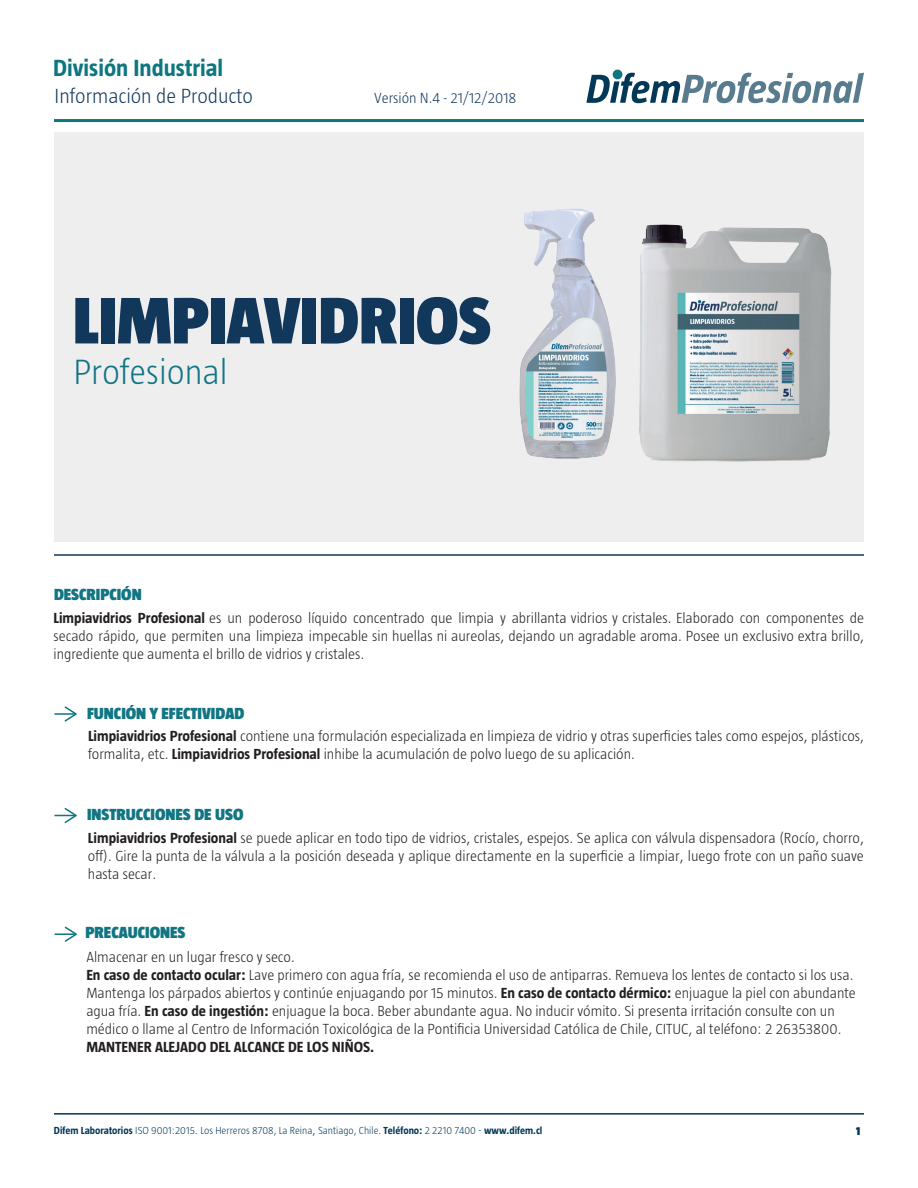
<style>
.page{position:relative;width:918px;height:1188px;background:#fff}
.page>*{position:absolute;margin:0;border:0;box-sizing:border-box;transform-origin:0 0}
.t1{font:900 67.5px "Taz";color:#11375b}
.t2{font:300 36px "Taz";color:#117583}
.t3{font:700 24px "Taz";color:#0e767f}
.t4{font:300 21px "Taz";color:#11375b}
.t5{font:900 16.5px "Taz";color:#117583}
.t6{font:300 15px/18px "Taz";color:#231f20;text-align:justify}
.t7{font:700 15px "Taz";color:#231f20}
.t8{font:300 15px "Taz";color:#11375b}
.t9{font:900 12px "Taz";color:#033857}
.t10{font:300 10.5px "Taz";color:#033857}
.s1{font-weight:700}
.s2{font-size:12px}
</style>
<div class="page">
<div style="left:54px;top:132px;width:810px;height:410px;background:#eeeeef"></div>
<hr style="left:54px;top:1113px;width:810px;height:2px;background:#033857">
<hr style="left:54px;top:554px;width:810px;height:2px;background:#11375b">
<hr style="left:54px;top:713px;width:21px;height:2px;background:#0e767f">
<svg style="left:65px;top:706px;width:12px;height:16px"></svg>
<svg style="left:54px;top:808px;width:23px;height:15px"></svg>
<hr style="left:54px;top:119px;width:810px;height:3px;background:#0e767f">
<div style="left:613px;top:70px;width:9px;height:9px;background:#0e767f;border-radius:50%"></div>
<svg style="left:586px;top:73px;width:278px;height:30px"></svg>
<img style="left:639px;top:224px;width:193px;height:238px">
<img style="left:519px;top:208px;width:97px;height:251px">
<hr style="left:55px;top:933px;width:20px;height:2px;background:#0e767f">
<svg style="left:65px;top:927px;width:12px;height:15px"></svg>
<h3 class="t3" style="left:53px;top:54px;width:172px">División Industrial</h3>
<h3 class="t4" style="left:55px;top:84px;width:200px">Información de Producto</h3>
<p class="t8" style="left:374px;top:90px;width:144px">Versión N.4 - 21/12/2018</p>
<h1 class="t1" style="left:73px;top:283px;width:419px">LIMPIAVIDRIOS</h1>
<h2 class="t2" style="left:74px;top:352px;width:156px">Profesional</h2>
<p class="t5" style="left:54px;top:585px;width:89px">DESCRIPCIÓN</p>
<p class="t6" style="left:53px;top:609px;width:812px"><span class="s1">Limpiavidrios Profesional</span> es un poderoso líquido concentrado que limpia y abrillanta vidrios y cristales. Elaborado con componentes de secado rápido, que permiten una limpieza impecable sin huellas ni aureolas, dejando un agradable aroma. Posee un exclusivo extra brillo, ingrediente que aumenta el brillo de vidrios y cristales.</p>
<p class="t5" style="left:87px;top:704px;width:159px">FUNCIÓN Y EFECTIVIDAD</p>
<p class="t6" style="left:88px;top:727px;width:778px"><span class="s1">Limpiavidrios Profesional</span> contiene una formulación especializada en limpieza de vidrio y otras superficies tales como espejos, plásticos, formalita, etc. <span class="s1">Limpiavidrios Profesional</span> inhibe la acumulación de polvo luego de su aplicación.</p>
<p class="t5" style="left:87px;top:805px;width:158px">INSTRUCCIONES DE USO</p>
<p class="t6" style="left:88px;top:829px;width:778px"><span class="s1">Limpiavidrios Profesional</span> se puede aplicar en todo tipo de vidrios, cristales, espejos. Se aplica con válvula dispensadora (Rocío, chorro, off). Gire la punta de la válvula a la posición deseada y aplique directamente en la superficie a limpiar, luego frote con un paño suave hasta secar.</p>
<p class="t5" style="left:86px;top:923px;width:101px">PRECAUCIONES</p>
<p class="t6" style="left:86px;top:948px;width:771px;text-align:left">Almacenar en un lugar fresco y seco.<br><span class="s1">En caso de contacto ocular:</span> Lave primero con agua fría, se recomienda el uso de antiparras. Remueva los lentes de contacto si los usa.<br>Mantenga los párpados abiertos y continúe enjuagando por 15 minutos. <span class="s1">En caso de contacto dérmico:</span> enjuague la piel con abundante agua fría. <span class="s1">En caso de ingestión:</span> enjuague la boca. Beber abundante agua. No inducir vómito. Si presenta irritación consulte con un médico o llame al Centro de Información Toxicológica de la Pontificia Universidad Católica de Chile, CITUC, al teléfono: 2 26353800.</p>
<p class="t7" style="left:86px;top:1039px;width:289px">MANTENER ALEJADO DEL ALCANCE DE LOS NIÑOS.</p>
<p class="t10" style="left:54px;top:1125px;width:490px"><span class="s1">Difem Laboratorios</span> ISO 9001:2015<span class="s2">.</span> Los Herreros 8708, La Reina<span class="s2">,</span> Santiago, Chile. <span class="s1">Teléfono:</span> 2 2210 7400 <span class="s2">-</span> <span class="s1">www.difem.cl</span></p>
<p class="t9" style="left:856px;top:1124px;width:6px">1</p>
</div>
